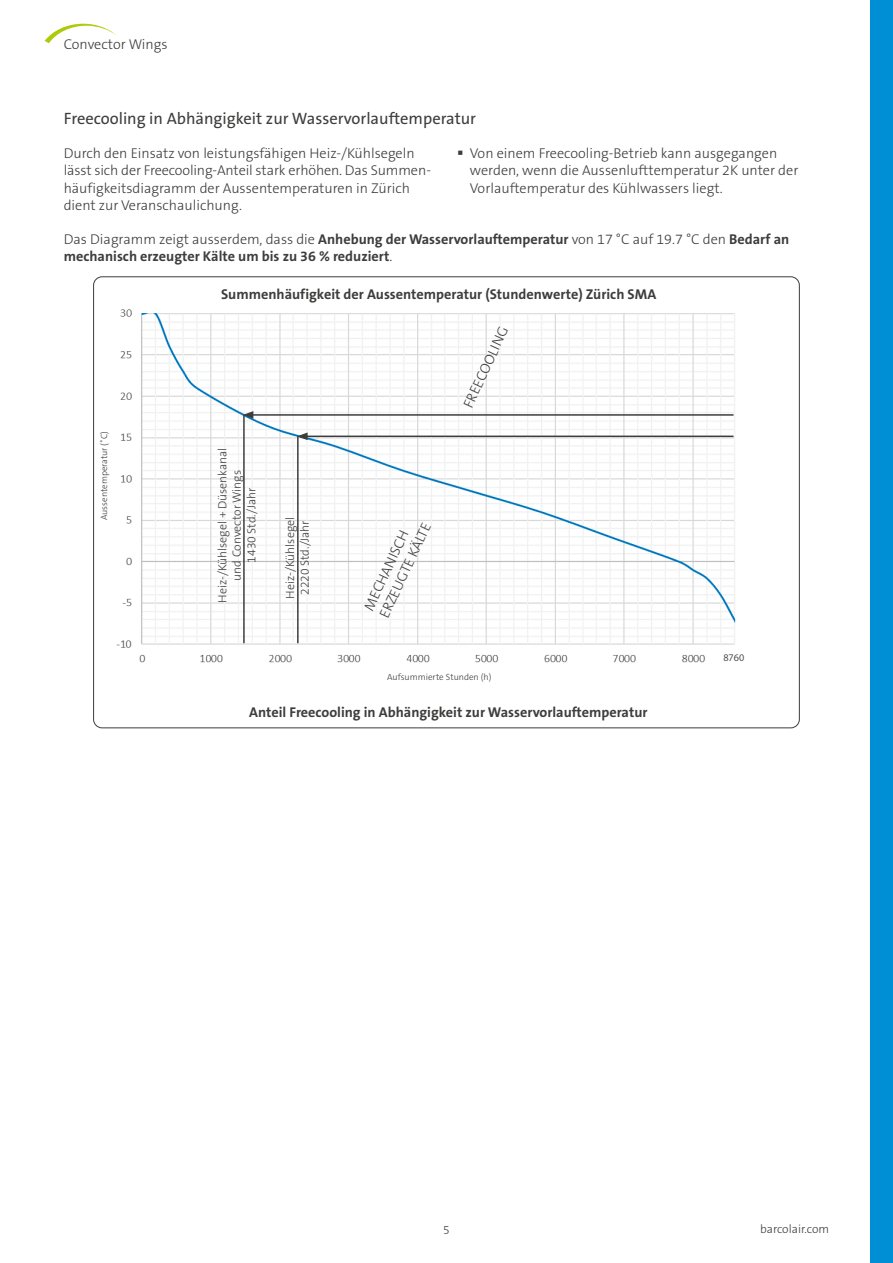
<style>
.page{position:relative;width:893px;height:1263px;background:#fff}
.page>*{position:absolute;margin:0;border:0;box-sizing:border-box;transform-origin:0 0}
.t1{font:16.5px "The Sans B W5 Plain";color:#3d3d3c}
.t2{font:300 14.25px/17.1px "The Sans B W3";color:#3d3d3c}
.t3{font:700 14.25px "The Sans B W7";color:#3d3d3c}
.t4{font:300 12px/14.4px "The Sans B W3";color:#3d3d3c}
.t5{font:10.2px "Myriad Pro";color:#4e4e4d}
.t6{font:300 9px "The Sans B W3";color:#3d3d3c}
.s1{font-family:"The Sans B W7";font-weight:700}
.s2{font-family:"The Sans B W3";font-weight:300}
</style>
<div class="page">
<div style="left:871px;top:0;width:22px;height:1263px;background:#008ed4"></div>
<svg style="left:45px;top:24px;width:72px;height:19px"></svg>
<img style="left:116px;top:309px;width:620px;height:354px">
<hr style="left:297px;top:436px;width:2px;height:207px;background:#3d3d3c">
<hr style="left:243px;top:415px;width:2px;height:228px;background:#3d3d3c">
<hr style="left:251px;top:414px;width:482px;height:2px;background:#3d3d3c">
<svg style="left:243px;top:411px;width:10px;height:8px"></svg>
<hr style="left:305px;top:436px;width:428px;height:1px;background:#3d3d3c">
<svg style="left:297px;top:432px;width:11px;height:8px"></svg>
<div style="left:101px;top:308px;width:17px;height:335px;background:#fff"></div>
<p class="t2" style="left:64px;top:36px;width:105px">Convector Wings</p>
<p class="t1" style="left:64px;top:108px;width:414px">Freecooling in Abhängigkeit zur Wasservorlauftemperatur</p>
<p class="t2" style="left:64px;top:145px;width:369px">Durch den Einsatz von leistungsfähigen Heiz-/Kühlsegeln lässt sich der Freecooling-Anteil stark erhöhen. Das Summen&shy;häufigkeitsdiagramm der Aussentemperaturen in Zürich dient zur Veranschaulichung.</p>
<p class="t2" style="left:470px;top:145px;width:330px">Von einem Freecooling-Betrieb kann ausgegangen werden, wenn die Aussenlufttemperatur 2K unter der<br>Vorlauftemperatur des Kühlwassers liegt.</p>
<p class="t2" style="left:64px;top:231px;width:727px">Das Diagramm zeigt ausserdem, dass die <span class="s1">Anhebung der Wasservorlauftemperatur</span> von 17 °C auf 19.7 °C den <span class="s1">Bedarf an</span></p>
<p class="t3" style="left:64px;top:247px;width:330px">mechanisch erzeugter Kälte um bis zu 36 % reduziert<span class="s2">.</span></p>
<p class="t3" style="left:221px;top:285px;width:437px">Summenhäufigkeit der Aussentemperatur (Stundenwerte) Zürich SMA</p>
<p class="t6" style="left:98px;top:520px;width:90px;rotate:-90deg">Aussentemperatur (˚C)</p>
<p class="t4" style="left:215px;top:603px;width:156px;text-align:center;rotate:-90deg">Heiz-/Kühlsegel + Düsenkanal und Convector Wings<br>1430 Std./Jahr</p>
<p class="t4" style="left:283px;top:598px;width:83px;rotate:-90deg">Heiz-/Kühlsegel<br>2220 Std./Jahr</p>
<p class="t2" style="left:460px;top:403px;width:89px;rotate:-65deg">FREECOOLING</p>
<p class="t2" style="left:360px;top:606px;width:104px;rotate:-65deg">MECHANISCH<br>ERZEUGTE KÄLTE</p>
<p class="t6" style="left:387px;top:671px;width:106px">Aufsummierte Stunden (h)</p>
<p class="t3" style="left:249px;top:702px;width:400px">Anteil Freecooling in Abhängigkeit zur Wasservorlauftemperatur</p>
<p class="t5" style="left:723px;top:652px;width:22px">8760</p>
<p class="t4" style="left:443px;top:1222px;width:8px">5</p>
<p class="t4" style="left:760px;top:1222px;width:71px">barcolair.com</p>
</div>
